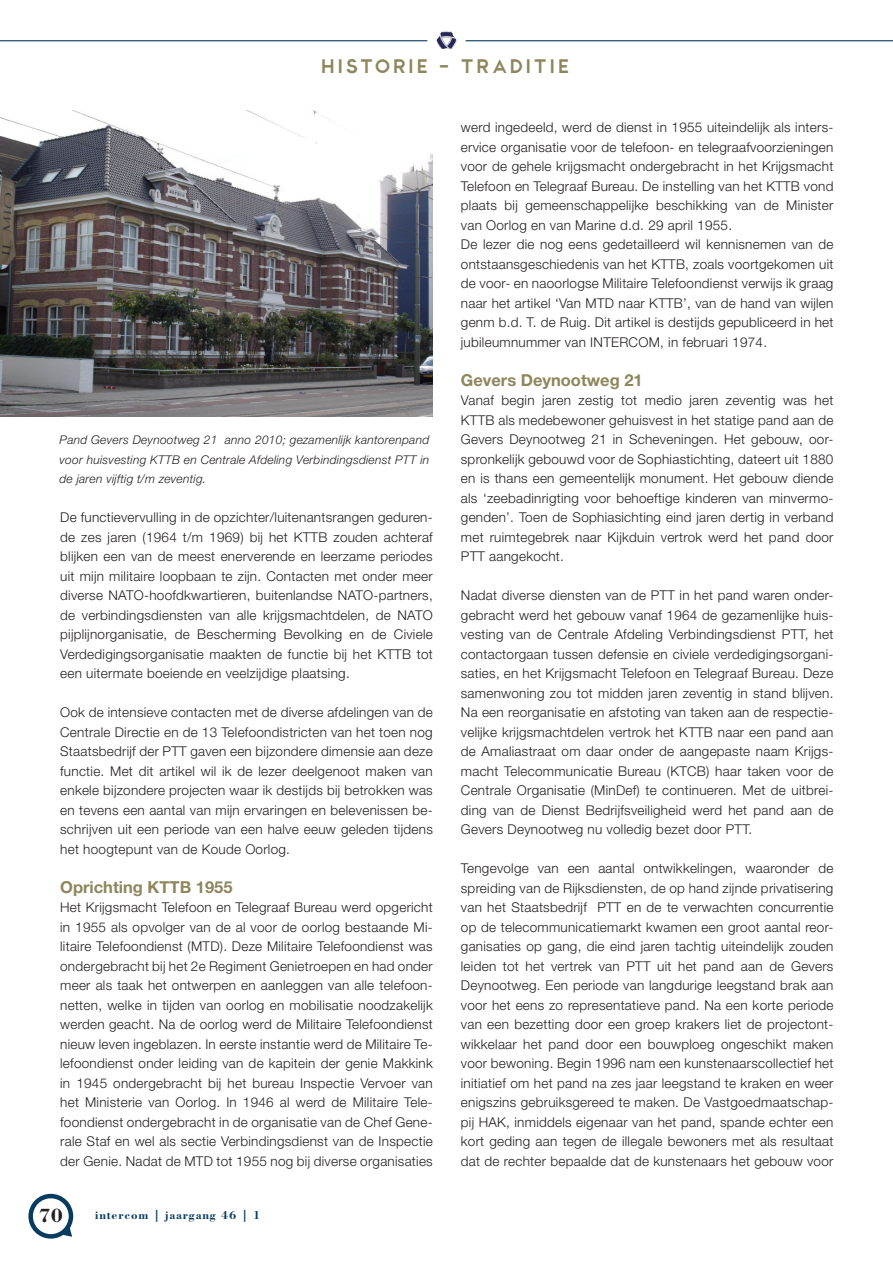
<style>
.page{position:relative;width:893px;height:1263px;background:#fff}
.page>*{position:absolute;margin:0;border:0;box-sizing:border-box;transform-origin:0 0}
.t1{font:700 20.1px "Bodoni BT";color:#231f20}
.t2{font:19.5px "CWG Sans";letter-spacing:.14em;color:#8e865c}
.t3{font:700 16.5px "Helvetica Neue";color:#8e865c}
.t4{font:300 13.5px/19.5px "Helvetica Neue";letter-spacing:.02em;color:#231f20;text-align:justify}
.t5{font:italic 300 12px/19.5px "Helvetica Neue";letter-spacing:.02em;color:#231f20;text-align:justify}
.t6{font:700 12px "Bodoni BT";letter-spacing:.07em;color:#083b60}
</style>
<div class="page">
<div style="left:28px;top:1194px;width:45px;height:44px;border:4px solid #083b60;border-radius:50%"></div>
<svg style="left:60px;top:1225px;width:12px;height:12px"></svg>
<svg style="left:436px;top:31px;width:11px;height:13px"></svg>
<hr style="left:0;top:40px;width:427px;height:1px;background:#083b60">
<hr style="left:466px;top:40px;width:427px;height:1px;background:#083b60">
<img style="left:0;top:111px;width:432px;height:306px">
<p class="t2" style="left:323px;top:56px;width:249px">HISTORIE - TRADITIE</p>
<p class="t5" style="left:60px;top:430px;width:371px">Pand Gevers Deynootweg 21 anno 2010; gezamenlijk kantorenpand voor huisvesting KTTB en Centrale Afdeling Verbindingsdienst PTT in de jaren vijftig t/m zeventig.</p>
<p class="t4" style="left:60px;top:507px;width:374px">De functievervulling in de opzichter/luitenantsrangen geduren&shy;de zes jaren (1964 t/m 1969) bij het KTTB zouden achteraf blijken een van de meest enerverende en leerzame periodes uit mijn militaire loopbaan te zijn. Contacten met onder meer diverse NATO-hoofdkwartieren, buitenlandse NATO-partners, de verbindingsdiensten van alle krijgsmachtdelen, de NATO pijplijnorganisatie, de Bescherming Bevolking en de Civiele Verdedigingsorganisatie maakten de functie bij het KTTB tot een uitermate boeiende en veelzijdige plaatsing.</p>
<p class="t4" style="left:60px;top:702px;width:374px">Ook de intensieve contacten met de diverse afdelingen van de Centrale Directie en de 13 Telefoondistricten van het toen nog Staatsbedrijf der PTT gaven een bijzondere dimensie aan deze functie. Met dit artikel wil ik de lezer deelgenoot maken van enkele bijzondere projecten waar ik destijds bij betrokken was en tevens een aantal van mijn ervaringen en belevenissen be&shy;schrijven uit een periode van een halve eeuw geleden tijdens het hoogtepunt van de Koude Oorlog.</p>
<p class="t3" style="left:60px;top:876px;width:174px">Oprichting KTTB 1955</p>
<p class="t4" style="left:60px;top:897px;width:374px">Het Krijgsmacht Telefoon en Telegraaf Bureau werd opgericht in 1955 als opvolger van de al voor de oorlog bestaande Mi&shy;litaire Telefoondienst (MTD). Deze Militaire Telefoondienst was ondergebracht bij het 2e Regiment Genietroepen en had onder meer als taak het ontwerpen en aanleggen van alle telefoon&shy;netten, welke in tijden van oorlog en mobilisatie noodzakelijk werden geacht. Na de oorlog werd de Militaire Telefoondienst nieuw leven ingeblazen. In eerste instantie werd de Militaire Te&shy;lefoondienst onder leiding van de kapitein der genie Makkink in 1945 ondergebracht bij het bureau Inspectie Vervoer van het Ministerie van Oorlog. In 1946 al werd de Militaire Tele&shy;foondienst ondergebracht in de organisatie van de Chef Gene&shy;rale Staf en wel als sectie Verbindingsdienst van de Inspectie der Genie. Nadat de MTD tot 1955 nog bij diverse organisaties</p>
<p class="t1" style="left:39px;top:1203px;width:26px">70</p>
<p class="t6" style="left:95px;top:1208px;width:167px">intercom | jaargang 46 | 1</p>
<p class="t4" style="left:461px;top:117px;width:374px">werd ingedeeld, werd de dienst in 1955 uiteindelijk als inters&shy;ervice organisatie voor de telefoon- en telegraafvoorzieningen voor de gehele krijgsmacht ondergebracht in het Krijgsmacht Telefoon en Telegraaf Bureau. De instelling van het KTTB vond plaats bij gemeenschappelijke beschikking van de Minister van Oorlog en van Marine d.d. 29 april 1955.</p>
<p class="t4" style="left:461px;top:234px;width:374px">De lezer die nog eens gedetailleerd wil kennisnemen van de ontstaansgeschiedenis van het KTTB, zoals voortgekomen uit de voor- en naoorlogse Militaire Telefoondienst verwijs ik graag naar het artikel ‘Van MTD naar KTTB’, van de hand van wijlen genm b.d. T. de Ruig. Dit artikel is destijds gepubliceerd in het jubileumnummer van INTERCOM, in februari 1974.</p>
<p class="t3" style="left:461px;top:369px;width:183px">Gevers Deynootweg 21</p>
<p class="t4" style="left:461px;top:390px;width:374px">Vanaf begin jaren zestig tot medio jaren zeventig was het KTTB als medebewoner gehuisvest in het statige pand aan de Gevers Deynootweg 21 in Scheveningen. Het gebouw, oor&shy;spronkelijk gebouwd voor de Sophiastichting, dateert uit 1880 en is thans een gemeentelijk monument. Het gebouw diende als ‘zeebadinrigting voor behoeftige kinderen van minvermo&shy;genden’. Toen de Sophiasichting eind jaren dertig in verband met ruimtegebrek naar Kijkduin vertrok werd het pand door PTT aangekocht.</p>
<p class="t4" style="left:461px;top:585px;width:374px">Nadat diverse diensten van de PTT in het pand waren onder&shy;gebracht werd het gebouw vanaf 1964 de gezamenlijke huis&shy;vesting van de Centrale Afdeling Verbindingsdienst PTT, het contactorgaan tussen defensie en civiele verdedigingsorgani&shy;saties, en het Krijgsmacht Telefoon en Telegraaf Bureau. Deze samenwoning zou tot midden jaren zeventig in stand blijven.<br>Na een reorganisatie en afstoting van taken aan de respectie&shy;velijke krijgsmachtdelen vertrok het KTTB naar een pand aan de Amaliastraat om daar onder de aangepaste naam Krijgs&shy;macht Telecommunicatie Bureau (KTCB) haar taken voor de Centrale Organisatie (MinDef) te continueren. Met de uitbrei&shy;ding van de Dienst Bedrijfsveiligheid werd het pand aan de Gevers Deynootweg nu volledig bezet door PTT.</p>
<p class="t4" style="left:461px;top:858px;width:374px">Tengevolge van een aantal ontwikkelingen, waaronder de spreiding van de Rijksdiensten, de op hand zijnde privatisering van het Staatsbedrijf PTT en de te verwachten concurrentie op de telecommunicatiemarkt kwamen een groot aantal reor&shy;ganisaties op gang, die eind jaren tachtig uiteindelijk zouden leiden tot het vertrek van PTT uit het pand aan de Gevers Deynootweg. Een periode van langdurige leegstand brak aan voor het eens zo representatieve pand. Na een korte periode van een bezetting door een groep krakers liet de projectont&shy;wikkelaar het pand door een bouwploeg ongeschikt maken voor bewoning. Begin 1996 nam een kunstenaarscollectief het initiatief om het pand na zes jaar leegstand te kraken en weer enigszins gebruiksgereed te maken. De Vastgoedmaatschap&shy;pij HAK, inmiddels eigenaar van het pand, spande echter een kort geding aan tegen de illegale bewoners met als resultaat dat de rechter bepaalde dat de kunstenaars het gebouw voor</p>
</div>
